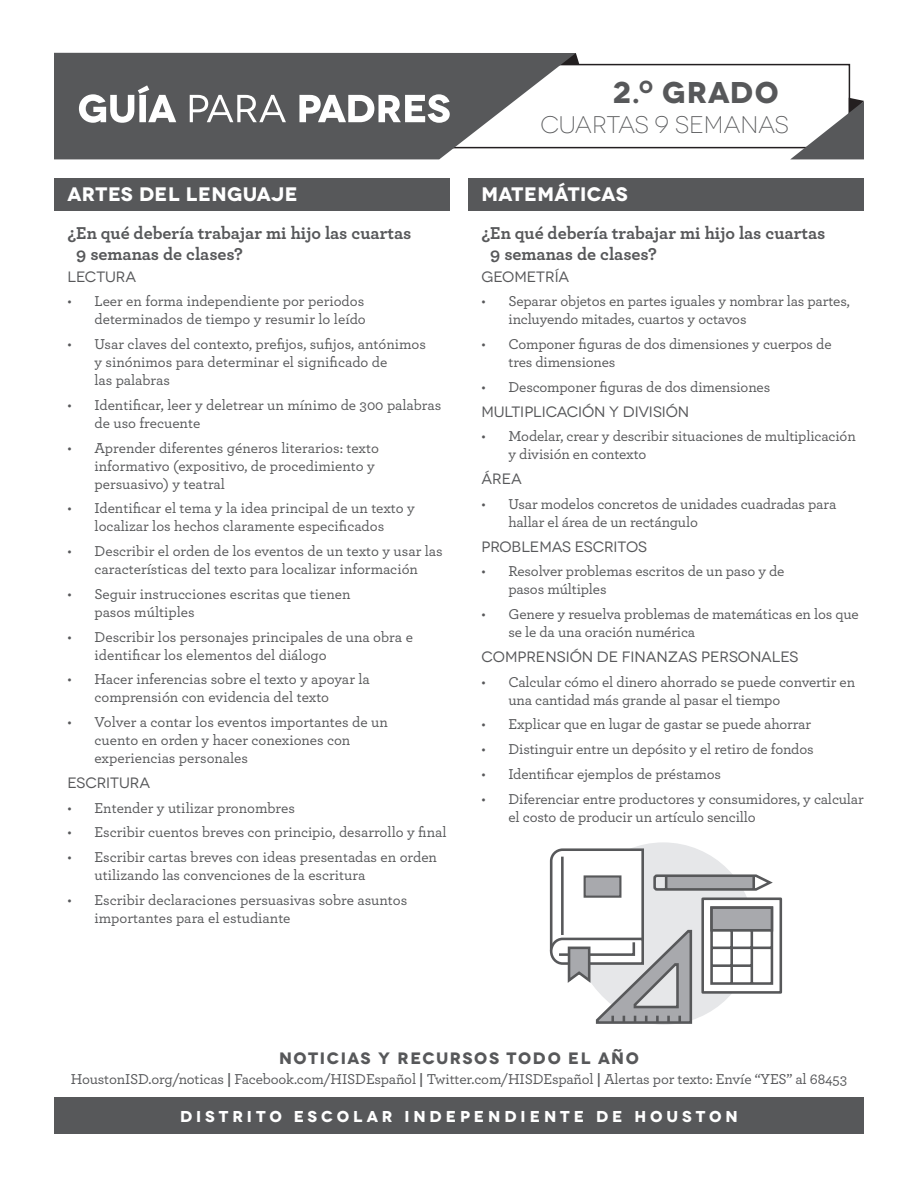
<style>
.page{position:relative;width:918px;height:1188px;background:#fff}
.page>*{position:absolute;margin:0;border:0;box-sizing:border-box;transform-origin:0 0}
.t1{font:700 30px "Novecentowide";letter-spacing:.03em;color:#57585a}
.t2{font:300 24px "Novecentowide";letter-spacing:-.005em;color:#57585a}
.t3{font:700 19.5px "Novecentowide";letter-spacing:.015em;color:#fff}
.t4{font:700 18px/21px "Archer";color:#57585a}
.t5{font:700 16.5px "Novecentowide";letter-spacing:.09em;color:#57585a}
.t6{font:700 15.75px "Novecentowide";letter-spacing:.25em;color:#fff}
.t7{font:500 15px/18px "Archer";letter-spacing:-.01em;color:#57585a}
.t8{font:15px "Novecentowide";letter-spacing:-.005em;color:#57585a}
.s1{font-weight:700}
</style>
<div class="page">
<svg style="left:576px;top:53px;width:3px;height:11px"></svg>
<div style="left:54px;top:64px;width:796px;height:84px;border:2px solid #231f20"></div>
<svg style="left:54px;top:53px;width:522px;height:106px;fill:#57585a"></svg>
<svg style="left:790px;top:98px;width:74px;height:61px"></svg>
<svg style="left:79px;top:85px;width:371px;height:38px"></svg>
<div style="left:54px;top:1097px;width:810px;height:37px;background:#57585a"></div>
<div style="left:54px;top:178px;width:396px;height:33px;background:#57585a"></div>
<div style="left:468px;top:178px;width:396px;height:33px;background:#57585a"></div>
<div style="left:701px;top:897px;width:81px;height:97px;background:#fff;border:3px solid #57585a"></div>
<svg style="left:549px;top:847px;width:227px;height:178px"></svg>
<div style="left:584px;top:875px;width:37px;height:23px;background:#a8a9ad;border:2px solid #57585a"></div>
<hr style="left:561px;top:857px;width:3px;height:78px;background:#57585a">
<p class="t3" style="left:68px;top:182px;width:232px">ARTES DEL LENGUAJE</p>
<p class="t4" style="left:76px;top:221px;width:337px;text-indent:-9px">¿En qué debería trabajar mi hijo las cuartas<br>9 semanas de clases?</p>
<p class="t8" style="left:68px;top:268px;width:70px">LECTURA</p>
<p class="t7" style="left:68px;top:292px;width:300px;text-align:right">• Leer en forma independiente por periodos determinados de tiempo y resumir lo leído</p>
<p class="t7" style="left:94px;top:334px;width:333px;text-indent:-27px">• Usar claves del contexto, prefijos, sufijos, antónimos y sinónimos para determinar el significado de<br>las palabras</p>
<p class="t7" style="left:94px;top:395px;width:348px;text-indent:-27px">• Identificar, leer y deletrear un mínimo de 300 palabras de uso frecuente</p>
<p class="t7" style="left:94px;top:438px;width:286px;text-indent:-27px">• Aprender diferentes géneros literarios: texto informativo (expositivo, de procedimiento y persuasivo) y teatral</p>
<p class="t7" style="left:68px;top:499px;width:349px;text-align:center">• Identificar el tema y la idea principal de un texto y localizar los hechos claramente especificados</p>
<p class="t7" style="left:68px;top:541px;width:377px;text-align:center">• Describir el orden de los eventos de un texto y usar las características del texto para localizar información</p>
<p class="t7" style="left:94px;top:584px;width:258px;text-indent:-27px">• Seguir instrucciones escritas que tienen pasos múltiples</p>
<p class="t7" style="left:94px;top:627px;width:320px;text-indent:-27px">• Describir los personajes principales de una obra e identificar los elementos del diálogo</p>
<p class="t7" style="left:94px;top:670px;width:277px;text-indent:-27px">• Hacer inferencias sobre el texto y apoyar la comprensión con evidencia del texto</p>
<p class="t7" style="left:94px;top:712px;width:295px;text-indent:-27px">• Volver a contar los eventos importantes de un cuento en orden y hacer conexiones con experiencias personales</p>
<p class="t8" style="left:68px;top:774px;width:84px">ESCRITURA</p>
<p class="t7" style="left:68px;top:798px;width:229px">• Entender y utilizar pronombres</p>
<p class="t7" style="left:68px;top:823px;width:381px">• Escribir cuentos breves con principio, desarrollo y final</p>
<p class="t7" style="left:94px;top:847px;width:344px;text-indent:-27px">• Escribir cartas breves con ideas presentadas en orden utilizando las convenciones de la escritura</p>
<p class="t7" style="left:94px;top:890px;width:314px;text-indent:-27px">• Escribir declaraciones persuasivas sobre asuntos importantes para el estudiante</p>
<p class="t1" style="left:613px;top:74px;width:168px">2.<sup>o</sup> GRADO</p>
<p class="t2" style="left:541px;top:111px;width:250px">CUARTAS 9 SEMANAS</p>
<p class="t3" style="left:482px;top:182px;width:148px">MATEMÁTICAS</p>
<p class="t4" style="left:490px;top:221px;width:337px;text-indent:-9px">¿En qué debería trabajar mi hijo las cuartas<br>9 semanas de clases?</p>
<p class="t8" style="left:482px;top:268px;width:89px">GEOMETRÍA</p>
<p class="t7" style="left:508px;top:292px;width:343px;text-indent:-27px">• Separar objetos en partes iguales y nombrar las partes, incluyendo mitades, cuartos y octavos</p>
<p class="t7" style="left:508px;top:334px;width:325px;text-indent:-27px">• Componer figuras de dos dimensiones y cuerpos de tres dimensiones</p>
<p class="t7" style="left:482px;top:377px;width:290px">• Descomponer figuras de dos dimensiones</p>
<p class="t8" style="left:482px;top:403px;width:209px">MULTIPLICACIÓN Y DIVISIÓN</p>
<p class="t7" style="left:508px;top:427px;width:349px;text-indent:-27px">• Modelar, crear y describir situaciones de multiplicación y división en contexto</p>
<p class="t8" style="left:482px;top:470px;width:42px">ÁREA</p>
<p class="t7" style="left:508px;top:494px;width:329px;text-indent:-27px">• Usar modelos concretos de unidades cuadradas para hallar el área de un rectángulo</p>
<p class="t8" style="left:482px;top:538px;width:167px">PROBLEMAS ESCRITOS</p>
<p class="t7" style="left:508px;top:562px;width:278px;text-indent:-27px">• Resolver problemas escritos de un paso y de pasos múltiples</p>
<p class="t7" style="left:508px;top:604px;width:352px;text-indent:-27px">• Genere y resuelva problemas de matemáticas en los que se le da una oración numérica</p>
<p class="t8" style="left:482px;top:648px;width:318px">COMPRENSIÓN DE FINANZAS PERSONALES</p>
<p class="t7" style="left:508px;top:672px;width:348px;text-indent:-27px">• Calcular cómo el dinero ahorrado se puede convertir en una cantidad más grande al pasar el tiempo</p>
<p class="t7" style="left:482px;top:715px;width:331px">• Explicar que en lugar de gastar se puede ahorrar</p>
<p class="t7" style="left:482px;top:739px;width:334px">• Distinguir entre un depósito y el retiro de fondos</p>
<p class="t7" style="left:482px;top:764px;width:241px">• Identificar ejemplos de préstamos</p>
<p class="t7" style="left:508px;top:789px;width:357px;text-indent:-27px">• Diferenciar entre productores y consumidores, y calcular el costo de producir un artículo sencillo</p>
<p class="t5" style="left:279px;top:1048px;width:361px">NOTICIAS Y RECURSOS TODO EL AÑO</p>
<p class="t7" style="left:71px;top:1069px;width:778px">HoustonISD.org/noticas <span class="s1">|</span> Facebook.com/HISDEspañol <span class="s1">|</span> Twitter.com/HISDEspañol <span class="s1">|</span> Alertas por texto: Envíe “YES” al 68453</p>
<p class="t6" style="left:180px;top:1107px;width:559px">DISTRITO ESCOLAR INDEPENDIENTE DE HOUSTON</p>
</div>
